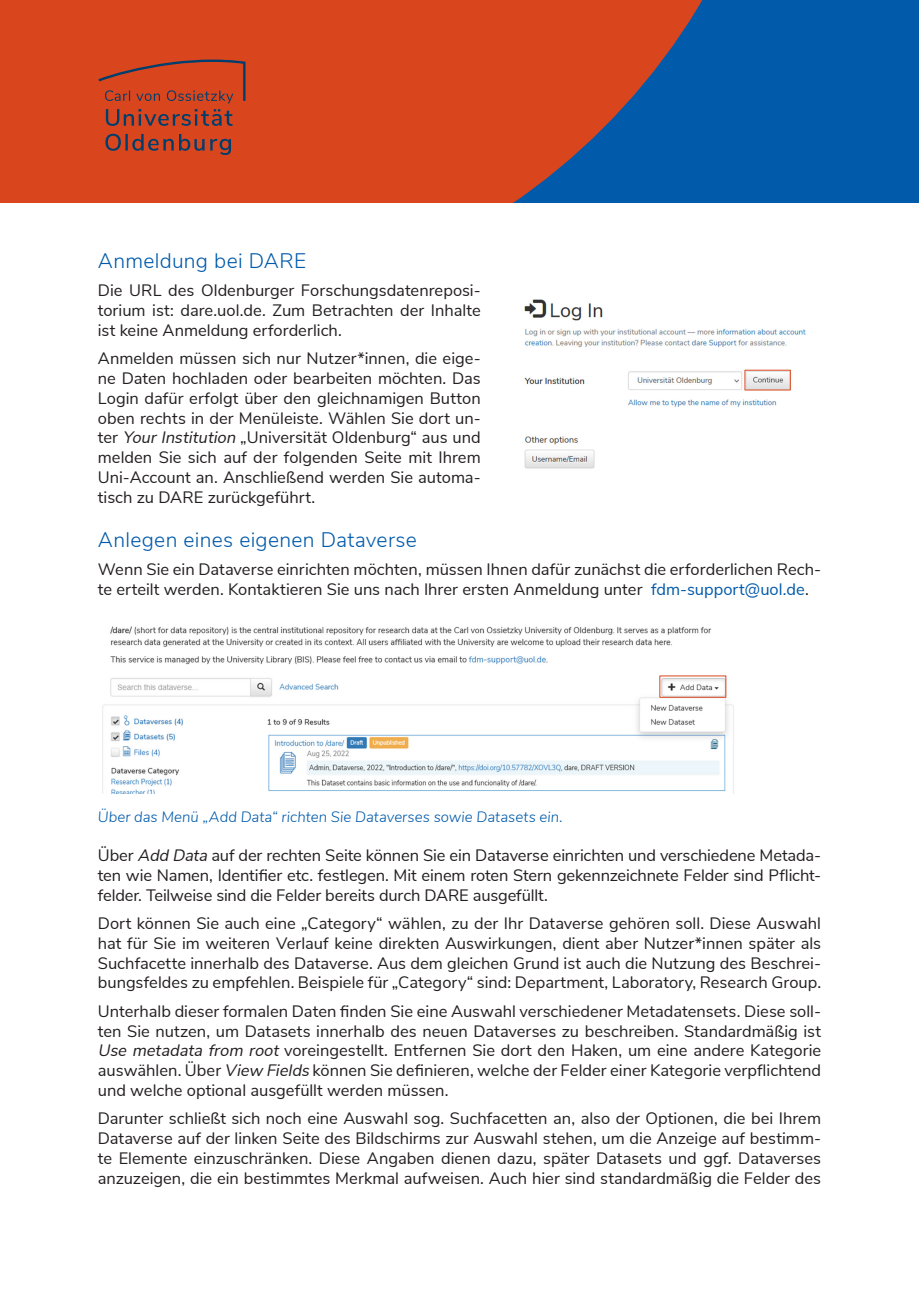
<style>
.page{position:relative;width:919px;height:1289px;background:#fff}
.page>*{position:absolute;margin:0;border:0;box-sizing:border-box;transform-origin:0 0}
.Headline_02{font:300 21px "Nunito Sans";letter-spacing:.015em;color:#015aaa}
.Fließtext{font:16.5px/19.8px "Nunito Sans";color:#231f20;text-align:justify}
.Fließtext-2{font:italic 300 15px "Nunito Sans";letter-spacing:.005em;color:#015aaa}
.s1{font-style:italic}
.s2{color:#015aaa}
</style>
<div class="page">
<div style="left:0;top:0;width:918px;height:203px;background:#015aaa"></div>
<svg style="left:0;top:0;width:703px;height:203px;background:#be482e"></svg>
<svg style="left:105px;top:134px;width:126px;height:21px;background:#a44330"></svg>
<svg style="left:106px;top:109px;width:126px;height:17px;background:#9c4333"></svg>
<svg style="left:98px;top:60px;width:147px;height:43px;background:#c04526"></svg>
<img style="left:102px;top:626px;width:632px;height:167px">
<img style="left:524px;top:299px;width:282px;height:170px">
<p class="Headline_02" style="left:98px;top:245px;width:210px">Anmeldung bei DARE</p>
<p class="Fließtext" style="left:98px;top:280px;width:384px">Die URL des Oldenburger Forschungsdatenreposi&shy;torium ist: dare.uol.de. Zum Betrachten der Inhalte ist keine Anmeldung erforderlich.</p>
<p class="Fließtext" style="left:98px;top:347px;width:384px">Anmelden müssen sich nur Nutzer*innen, die eige&shy;ne Daten hochladen oder bearbeiten möchten. Das Login dafür erfolgt über den gleichnamigen Button oben rechts in der Menüleiste. Wählen Sie dort un&shy;ter <span class="s1">YourInstitution</span> „Universität Oldenburg“ aus und melden Sie sich auf der folgenden Seite mit Ihrem Uni-Account an. Anschließend werden Sie automa&shy;tisch zu DARE zurückgeführt.</p>
<p class="Headline_02" style="left:98px;top:524px;width:320px">Anlegen eines eigenen Dataverse</p>
<p class="Fließtext" style="left:98px;top:558px;width:724px">Wenn Sie ein Dataverse einrichten möchten, müssen Ihnen dafür zunächst die erforderlichen Rech&shy;te erteilt werden. Kontaktieren Sie uns nach Ihrer ersten Anmeldung unter <span class="s2">fdm-support@uol.de</span>.</p>
<p class="Fließtext-2" style="left:98px;top:806px;width:466px">Über das Menü „Add Data“ richten Sie Dataverses sowie Datasets ein.</p>
<p class="Fließtext" style="left:98px;top:844px;width:724px">Über <span class="s1">Add Data</span> auf der rechten Seite können Sie ein Dataverse einrichten und verschiedene Metada&shy;ten wie Namen, Identifier etc. festlegen. Mit einem roten Stern gekennzeichnete Felder sind Pflicht&shy;felder. Teilweise sind die Felder bereits durch DARE ausgefüllt.</p>
<p class="Fließtext" style="left:98px;top:912px;width:724px">Dort können Sie auch eine „Category“ wählen, zu der Ihr Dataverse gehören soll. Diese Auswahl hat für Sie im weiteren Verlauf keine direkten Auswirkungen, dient aber Nutzer*innen später als Suchfacette innerhalb des Dataverse. Aus dem gleichen Grund ist auch die Nutzung des Beschrei&shy;bungsfeldes zu empfehlen. Beispiele für „Category“ sind: Department, Laboratory, Research Group.</p>
<p class="Fließtext" style="left:98px;top:1000px;width:724px">Unterhalb dieser formalen Daten finden Sie eine Auswahl verschiedener Metadatensets. Diese soll&shy;ten Sie nutzen, um Datasets innerhalb des neuen Dataverses zu beschreiben. Standardmäßig ist <span class="s1">Use metadata from root</span> voreingestellt. Entfernen Sie dort den Haken, um eine andere Kategorie auswählen. Über <span class="s1">View Fields</span> können Sie definieren, welche der Felder einer Kategorie verpflichtend und welche optional ausgefüllt werden müssen.</p>
<p class="Fließtext" style="left:98px;top:1107px;width:724px">Darunter schließt sich noch eine Auswahl sog. Suchfacetten an, also der Optionen, die bei Ihrem Dataverse auf der linken Seite des Bildschirms zur Auswahl stehen, um die Anzeige auf bestimm&shy;te Elemente einzuschränken. Diese Angaben dienen dazu, später Datasets und ggf. Dataverses anzuzeigen, die ein bestimmtes Merkmal aufweisen. Auch hier sind standardmäßig die Felder des</p>
</div>
